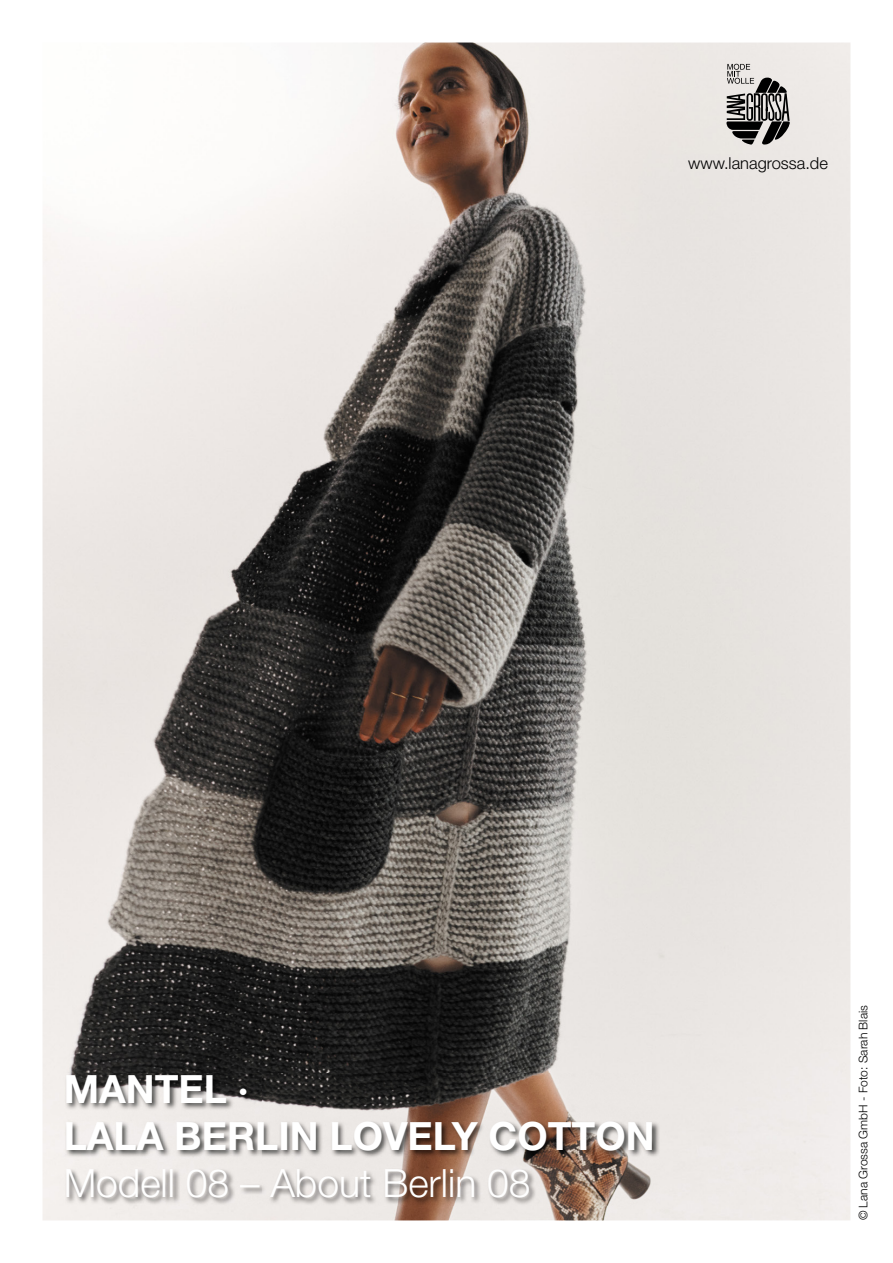
<style>
.page{position:relative;width:893px;height:1263px;background:#fff}
.page>*{position:absolute;margin:0;border:0;box-sizing:border-box;transform-origin:0 0}
.t1{font:700 39px/46.8px "Helvetica Neue LT";color:#fff}
.t2{font:300 39px "Helvetica Neue LT";color:#fff}
.t3{font:300 16.5px "Helvetica Neue LT";color:#000}
.t4{font:300 12px "Helvetica Neue LT";color:#000}
</style>
<div class="page">
<img style="left:43px;top:43px;width:807px;height:1177px">
<svg style="left:726px;top:64px;width:65px;height:81px;background:#8d8b89"></svg>
<img style="left:65px;top:1074px;width:595px;height:131px">
<h2 class="t3" style="left:688px;top:153px;width:141px">www.lanagrossa.de</h2>
<h1 class="t1" style="left:64px;top:1065px;width:592px">MANTEL ·<br>LALA BERLIN LOVELY COTTON</h1>
<h1 class="t2" style="left:64px;top:1159px;width:468px">Modell 08 – About Berlin 08</h1>
<p class="t4" style="left:856px;top:1220px;width:217px;rotate:-90deg">© Lana Grossa GmbH - Foto: Sarah Blais</p>
</div>
